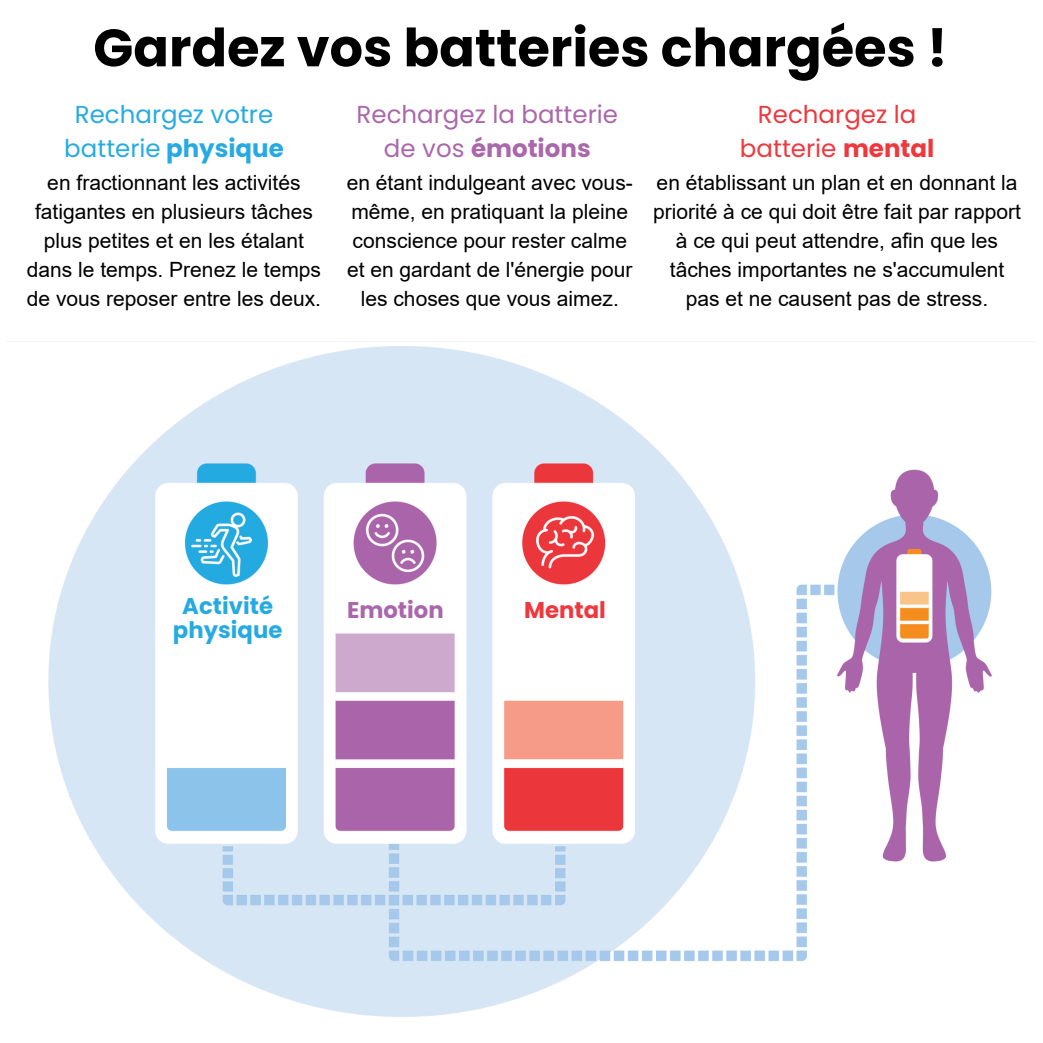
<style>
.page{position:relative;width:1043px;height:1043px;background:#fff}
.page>*{position:absolute;margin:0;border:0;box-sizing:border-box;transform-origin:0 0}
.t1{font:700 52.5px "Poppins";color:#000}
.t2{font:24.5px/34.1px "Poppins";color:#aa67ab;text-align:center}
.t3{font:24.5px/34.1px "Poppins";color:#27aae2;text-align:center}
.t4{font:24.5px/34.1px "Poppins";color:#ef383e;text-align:center}
.t5{font:700 22.75px/23.6px "Poppins";color:#27aae2;text-align:center}
.t6{font:700 22.75px "Poppins";color:#aa67ab}
.t7{font:700 22.75px "Poppins";color:#ef383e}
.t8{font:21px/28.9px "Arial";color:#000;text-align:center}
.s1{font-weight:700}
</style>
<div class="page">
<img style="left:7px;top:341px;width:1028px;height:676px">
<h3 class="t1" style="left:93px;top:11px;width:855px">Gardez vos batteries chargées !</h3>
<p class="t3" style="left:64px;top:97px;width:221px">Rechargez votre batterie <span class="s1">physique</span></p>
<p class="t2" style="left:356px;top:97px;width:263px">Rechargez la batterie de vos <span class="s1">émotions</span></p>
<p class="t4" style="left:739px;top:97px;width:196px">Rechargez la batterie <span class="s1">mental</span></p>
<h2 class="t8" style="left:27px;top:168px;width:296px">en fractionnant les activités fatigantes en plusieurs tâches plus petites et en les étalant dans le temps. Prenez le temps de vous reposer entre les deux.</h2>
<h2 class="t8" style="left:346px;top:168px;width:287px">en étant indulgeant avec vous&shy;même, en pratiquant la pleine conscience pour rester calme et en gardant de l'énergie pour les choses que vous aimez.</h2>
<h2 class="t8" style="left:653px;top:168px;width:369px">en établissant un plan et en donnant la priorité à ce qui doit être fait par rapport à ce qui peut attendre, afin que les tâches importantes ne s'accumulent pas et ne causent pas de stress.</h2>
<h3 class="t5" style="left:173px;top:594px;width:111px">Activité physique</h3>
<h3 class="t6" style="left:347px;top:593px;width:98px">Emotion</h3>
<p class="t7" style="left:524px;top:593px;width:83px">Mental</p>
</div>
